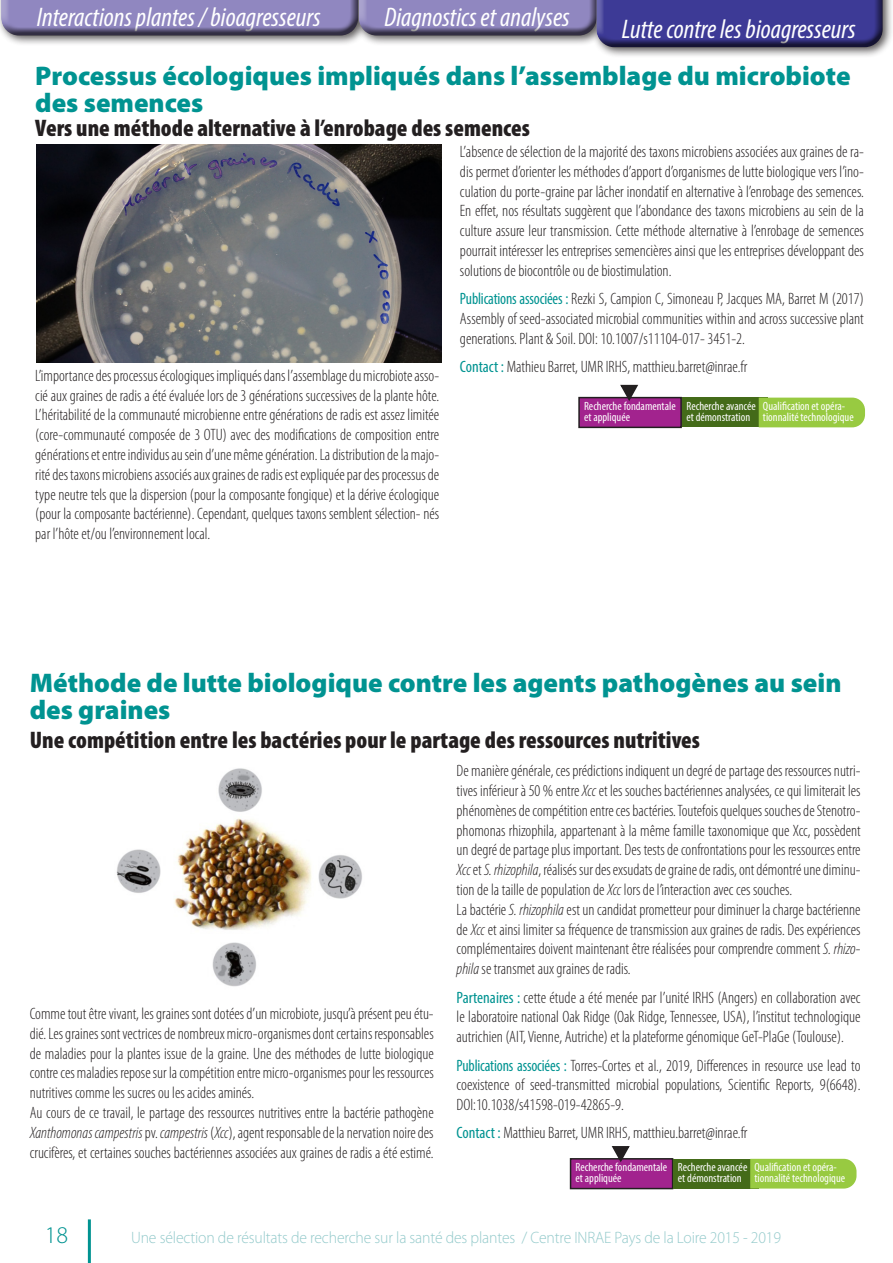
<style>
.page{position:relative;width:893px;height:1263px;background:#fff}
.page>*{position:absolute;margin:0;border:0;box-sizing:border-box;transform-origin:0 0}
.t1{font:900 27px/27px "Myriad Pro";color:#009391}
.t2{font:italic condensed 27px "Myriad Pro";color:#fff}
.t3{font:900 condensed 24px "Myriad Pro";color:#231f20}
.t4{font:300 24px "Myriad Pro";color:#009391}
.t5{font:300 condensed 16.5px/19.8px "Myriad Pro";color:#231f20;text-align:justify}
.t6{font:300 16.5px "Myriad Pro";letter-spacing:-.01em;color:#94cacb;scale:.95 1}
.t7{font:condensed 12px/10.5px "Myriad Pro";color:#fff}
.s1{font-weight:400;color:#009391}
.s2{font-style:italic}
</style>
<div class="page">
<hr style="left:88px;top:1219px;width:3px;height:44px;background:#009391">
<img style="left:116px;top:768px;width:246px;height:219px">
<img style="left:36px;top:144px;width:405px;height:218px">
<div style="left:579px;top:398px;width:102px;height:29px;background:#a2238e"></div>
<div style="left:578px;top:397px;width:104px;height:31px;border:2px solid #231f20"></div>
<div style="left:682px;top:398px;width:85px;height:29px;background:#446b19"></div>
<div style="left:759px;top:398px;width:106px;height:29px;background:#98ca41"></div>
<svg style="left:619px;top:384px;width:20px;height:17px"></svg>
<div style="left:571px;top:1159px;width:102px;height:29px;background:#a2238e"></div>
<div style="left:570px;top:1158px;width:103px;height:31px;border:2px solid #231f20"></div>
<div style="left:674px;top:1159px;width:85px;height:29px;background:#446b19"></div>
<div style="left:750px;top:1159px;width:106px;height:29px;background:#98ca41"></div>
<svg style="left:610px;top:1146px;width:21px;height:16px"></svg>
<div style="left:591px;top:0;width:302px;height:58px;background:#231f20;opacity:.75"></div>
<svg style="left:1px;top:0;width:594px;height:47px;background:#948eb4"></svg>
<div style="left:595px;top:0;width:288px;height:49px;background:#231f20;opacity:.75"></div>
<h1 class="t2" style="left:37px;top:1px;width:285px">Interactions plantes / bioagresseurs</h1>
<h1 class="t2" style="left:384px;top:1px;width:187px">Diagnostics et analyses</h1>
<h1 class="t2" style="left:622px;top:13px;width:236px">Lutte contre les bioagresseurs</h1>
<p class="t1" style="left:35px;top:63px;width:817px">Processus écologiques impliqués dans l’assemblage du microbiote des semences</p>
<p class="t3" style="left:35px;top:115px;width:496px">Vers une méthode alternative à l’enrobage des semences</p>
<p class="t5" style="left:35px;top:366px;width:406px">L’importance des processus écologiques impliqués dans l’assemblage du microbiote asso&shy;cié aux graines de radis a été évaluée lors de 3 générations successives de la plante hôte.<br>L’héritabilité de la communauté microbienne entre générations de radis est assez limitée (core-communauté composée de 3 OTU) avec des modifications de composition entre générations et entre individus au sein d’une même génération. La distribution de la majo&shy;rité des taxons microbiens associés aux graines de radis est expliquée par des processus de type neutre tels que la dispersion (pour la composante fongique) et la dérive écologique (pour la composante bactérienne). Cependant, quelques taxons semblent sélection- nés par l’hôte et/ou l’environnement local.</p>
<p class="t5" style="left:460px;top:142px;width:405px">L’absence de sélection de la majorité des taxons microbiens associées aux graines de ra&shy;dis permet d’orienter les méthodes d’apport d’organismes de lutte biologique vers l’ino&shy;culation du porte-graine par lâcher inondatif en alternative à l’enrobage des semences.<br>En effet, nos résultats suggèrent que l’abondance des taxons microbiens au sein de la culture assure leur transmission. Cette méthode alternative à l’enrobage de semences pourrait intéresser les entreprises semencières ainsi que les entreprises développant des solutions de biocontrôle ou de biostimulation.</p>
<p class="t5" style="left:460px;top:289px;width:405px"><span class="s1">Publications associées :</span> Rezki S, Campion C, Simoneau P, Jacques MA, Barret M (2017)<br>Assembly of seed-associated microbial communities within and across successive plant generations. Plant &amp; Soil. DOI: 10.1007/s11104-017- 3451-2.</p>
<p class="t5" style="left:460px;top:357px;width:289px"><span class="s1">Contact :</span> Mathieu Barret, UMR IRHS, matthieu.barret@inrae.fr</p>
<p class="t7" style="left:584px;top:401px;width:93px">Recherche fondamentale et appliquée</p>
<p class="t7" style="left:686px;top:401px;width:71px">Recherche avancée et démonstration</p>
<p class="t7" style="left:763px;top:401px;width:92px">Qualification et opéra&shy;tionnalité technologique</p>
<p class="t1" style="left:30px;top:669px;width:813px">Méthode de lutte biologique contre les agents pathogènes au sein des graines</p>
<p class="t3" style="left:30px;top:726px;width:672px">Une compétition entre les bactéries pour le partage des ressources nutritives</p>
<p class="t5" style="left:30px;top:1004px;width:405px">Comme tout être vivant, les graines sont dotées d’un microbiote, jusqu’à présent peu étu&shy;dié. Les graines sont vectrices de nombreux micro-organismes dont certains responsables de maladies pour la plantes issue de la graine. Une des méthodes de lutte biologique contre ces maladies repose sur la compétition entre micro-organismes pour les ressources nutritives comme les sucres ou les acides aminés.</p>
<p class="t5" style="left:30px;top:1103px;width:405px">Au cours de ce travail, le partage des ressources nutritives entre la bactérie pathogène <span class="s2">Xanthomonas campestris</span> pv. <span class="s2">campestris</span> (<span class="s2">Xcc</span>), agent responsable de la nervation noire des crucifères, et certaines souches bactériennes associées aux graines de radis a été estimé.</p>
<p class="t5" style="left:457px;top:761px;width:406px">De manière générale, ces prédictions indiquent un degré de partage des ressources nutri&shy;tives inférieur à 50 % entre <span class="s2">Xcc</span> et les souches bactériennes analysées, ce qui limiterait les phénomènes de compétition entre ces bactéries. Toutefois quelques souches de Stenotro&shy;phomonas rhizophila, appartenant à la même famille taxonomique que Xcc, possèdent un degré de partage plus important. Des tests de confrontations pour les ressources entre <span class="s2">Xcc</span> et <span class="s2">S. rhizophila</span>, réalisés sur des exsudats de graine de radis, ont démontré une diminu&shy;tion de la taille de population de <span class="s2">Xcc</span> lors de l’interaction avec ces souches.</p>
<p class="t5" style="left:457px;top:900px;width:405px">La bactérie <span class="s2">S. rhizophila</span> est un candidat prometteur pour diminuer la charge bactérienne de <span class="s2">Xcc</span> et ainsi limiter sa fréquence de transmission aux graines de radis. Des expériences complémentaires doivent maintenant être réalisées pour comprendre comment <span class="s2">S. rhizo&shy;phila</span> se transmet aux graines de radis.</p>
<p class="t5" style="left:457px;top:988px;width:405px"><span class="s1">Partenaires :</span> cette étude a été menée par l’unité IRHS (Angers) en collaboration avec le laboratoire national Oak Ridge (Oak Ridge, Tennessee, USA), l’institut technologique autrichien (AIT, Vienne, Autriche) et la plateforme génomique GeT-PlaGe (Toulouse).</p>
<p class="t5" style="left:457px;top:1055px;width:405px"><span class="s1">Publications associées :</span> Torres-Cortes et al., 2019, Differences in resource use lead to coexistence of seed-transmitted microbial populations, Scientific Reports, 9(6648).<br>DOI:10.1038/s41598-019-42865-9.</p>
<p class="t5" style="left:457px;top:1123px;width:292px"><span class="s1">Contact :</span> Matthieu Barret, UMR IRHS, matthieu.barret@inrae.fr</p>
<p class="t7" style="left:576px;top:1162px;width:93px">Recherche fondamentale et appliquée</p>
<p class="t7" style="left:678px;top:1162px;width:71px">Recherche avancée et démonstration</p>
<p class="t7" style="left:754px;top:1162px;width:92px">Qualification et opéra&shy;tionnalité technologique</p>
<h2 class="t4" style="left:45px;top:1222px;width:25px">18</h2>
<p class="t6" style="left:131px;top:1228px;width:686px">Une sélection de résultats de recherche sur la santé des plantes / Centre INRAE Pays de la Loire 2015 - 2019</p>
</div>
